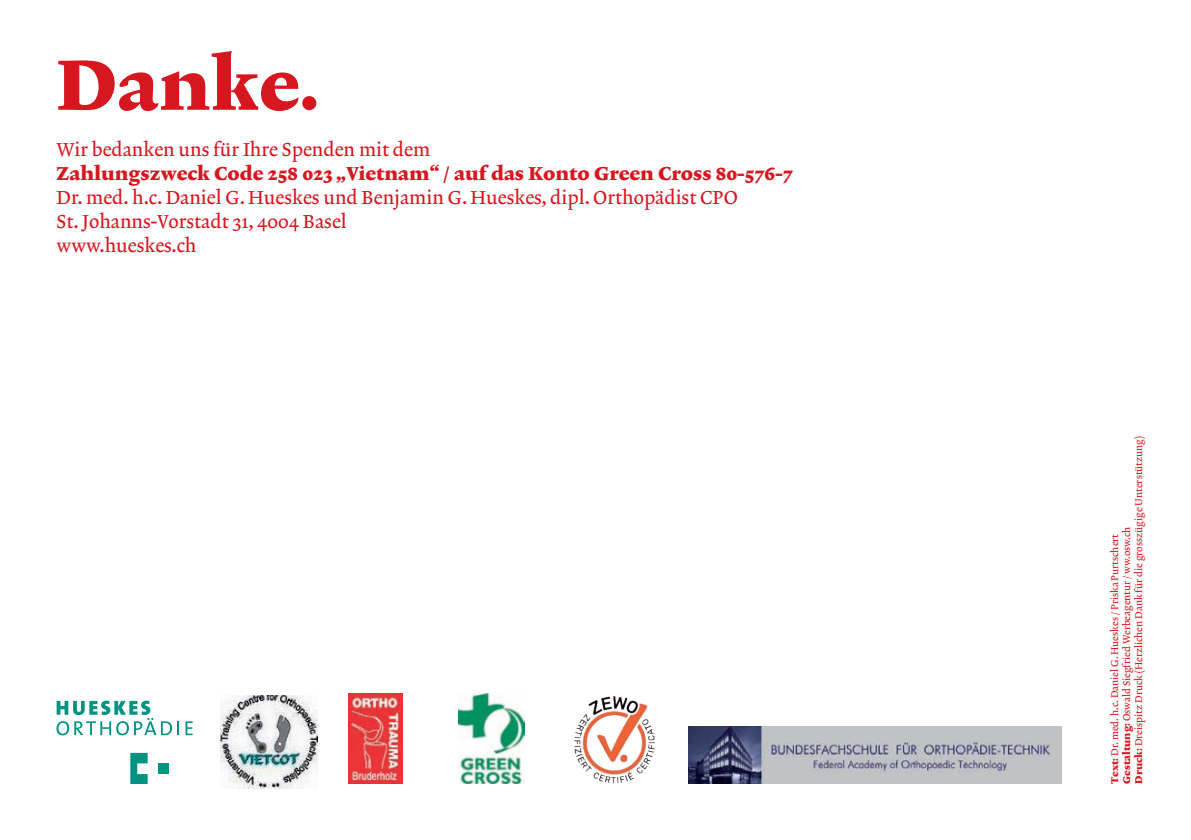
<style>
.page{position:relative;width:1191px;height:840px;background:#fff}
.page>*{position:absolute;margin:0;border:0;box-sizing:border-box;transform-origin:0 0}
.t1{font:72px "Lexicon No 2 Roman F Txt";color:#d7171f}
.t2{font:19px/24px "Lexicon No 2 Roman A Txt";color:#d7171f}
.t3{font:19px "Lexicon No 2 Roman F Txt";color:#d7171f}
.t4{font:10px/12px "Lexicon No 2 Roman A Txt";color:#d7171f}
.s1{font-family:"Lexicon No 2 Roman F Txt"}
</style>
<div class="page">
<img style="left:459px;top:693px;width:65px;height:90px">
<svg style="left:56px;top:700px;width:123px;height:35px"></svg>
<svg style="left:185px;top:721px;width:8px;height:13px"></svg>
<div style="left:158px;top:763px;width:11px;height:10px;background:#00937f"></div>
<svg style="left:130px;top:752px;width:18px;height:30px"></svg>
<img style="left:348px;top:693px;width:54px;height:89px">
<img style="left:220px;top:695px;width:97px;height:93px">
<img style="left:574px;top:696px;width:81px;height:87px">
<img style="left:689px;top:726px;width:372px;height:56px">
<h1 class="t1" style="left:57px;top:43px;width:264px">Danke.</h1>
<h2 class="t2" style="left:57px;top:138px;width:375px">Wir bedanken uns für Ihre Spenden mit dem</h2>
<h2 class="t3" style="left:57px;top:162px;width:737px">Zahlungszweck Code 258 023 „Vietnam“ / auf das Konto Green Cross 80-576-7</h2>
<h2 class="t2" style="left:57px;top:186px;width:682px">Dr. med. h.c. Daniel G. Hueskes und Benjamin G. Hueskes, dipl. Orthopädist CPO<br>St. Johanns-Vorstadt 31, 4004 Basel<br>www.hueskes.ch</h2>
<p class="t4" style="left:1109px;top:783px;width:349px;rotate:-90deg"><span class="s1">Text:</span> Dr. med. h.c. Daniel G. Hueskes / Priska Purtschert<br><span class="s1">Gestaltung:</span> Oswald Siegfried Werbeagentur / ww.osw.ch<br><span class="s1">Druck:</span> Dreispitz Druck (Herzlichen Dank für die grosszügige Unterstützung)</p>
</div>
